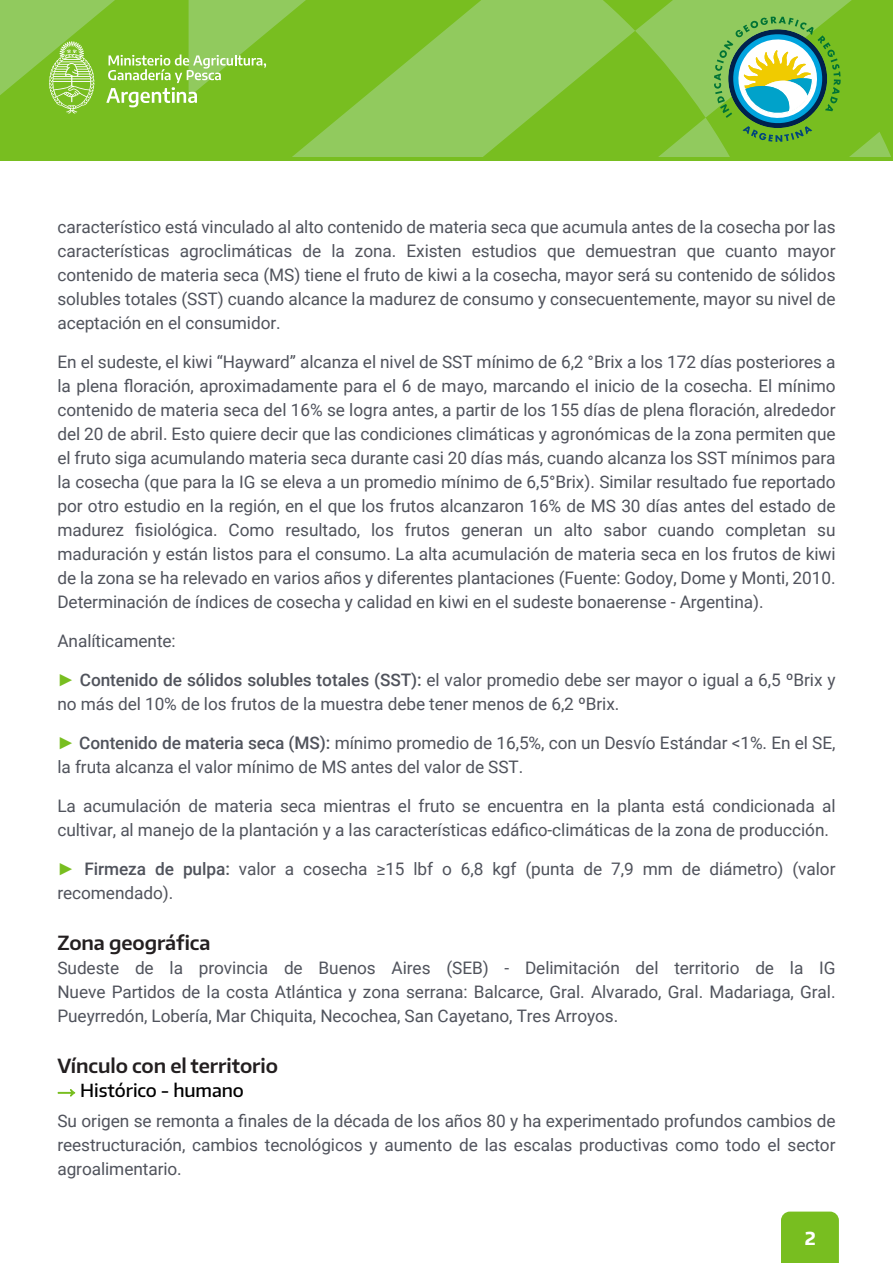
<style>
.page{position:relative;width:893px;height:1263px;background:#fff}
.page>*{position:absolute;margin:0;border:0;box-sizing:border-box;transform-origin:0 0}
.t1{font:600 19.5px "Encode Sans";letter-spacing:-.005em;color:#231f20}
.t2{font:500 18px "Encode Sans";letter-spacing:-.005em;color:#000}
.t3{font:700 18px "Encode Sans";color:#fff}
.t4{font:17.25px/24px "Roboto";letter-spacing:-.005em;color:#50535c;text-align:justify}
.s1{font-family:"Arial";color:#78be20}
.s2{font-weight:500}
.s3{font-family:"Arial";font-weight:400;color:#78be20}
</style>
<div class="page">
<div style="left:781px;top:1211px;width:58px;height:52px;background:#78be20"></div>
<div style="left:0;top:0;width:893px;height:160px;background:#78be20"></div>
<svg style="left:0;top:0;width:106px;height:114px;fill:#91ca5e"></svg>
<svg style="left:49px;top:41px;width:45px;height:72px"></svg>
<svg style="left:106px;top:0;width:785px;height:156px"></svg>
<p class="t4" style="left:57px;top:216px;width:780px">característico está vinculado al alto contenido de materia seca que acumula antes de la cosecha por las características agroclimáticas de la zona. Existen estudios que demuestran que cuanto mayor contenido de materia seca (MS) tiene el fruto de kiwi a la cosecha, mayor será su contenido de sólidos solubles totales (SST) cuando alcance la madurez de consumo y consecuentemente, mayor su nivel de aceptación en el consumidor.</p>
<p class="t4" style="left:57px;top:351px;width:780px">En el sudeste, el kiwi “Hayward” alcanza el nivel de SST mínimo de 6,2 °Brix a los 172 días posteriores a la plena floración, aproximadamente para el 6 de mayo, marcando el inicio de la cosecha. El mínimo contenido de materia seca del 16% se logra antes, a partir de los 155 días de plena floración, alrededor del 20 de abril. Esto quiere decir que las condiciones climáticas y agronómicas de la zona permiten que el fruto siga acumulando materia seca durante casi 20 días más, cuando alcanza los SST mínimos para la cosecha (que para la IG se eleva a un promedio mínimo de 6,5°Brix). Similar resultado fue reportado por otro estudio en la región, en el que los frutos alcanzaron 16% de MS 30 días antes del estado de madurez fisiológica. Como resultado, los frutos generan un alto sabor cuando completan su maduración y están listos para el consumo. La alta acumulación de materia seca en los frutos de kiwi de la zona se ha relevado en varios años y diferentes plantaciones (Fuente: Godoy, Dome y Monti, 2010.<br>Determinación de índices de cosecha y calidad en kiwi en el sudeste bonaerense - Argentina).</p>
<p class="t4" style="left:57px;top:630px;width:120px">Analíticamente:</p>
<p class="t4" style="left:57px;top:669px;width:780px"><span class="s1">►</span> <span class="s2">Contenido de sólidos solubles totales (SST):</span> el valor promedio debe ser mayor o igual a 6,5 ºBrix y no más del 10% de los frutos de la muestra debe tener menos de 6,2 ºBrix.</p>
<p class="t4" style="left:57px;top:732px;width:780px"><span class="s1">►</span> <span class="s2">Contenido de materia seca (MS):</span> mínimo promedio de 16,5%, con un Desvío Estándar &lt;1%. En el SE, la fruta alcanza el valor mínimo de MS antes del valor de SST.</p>
<p class="t4" style="left:57px;top:795px;width:780px">La acumulación de materia seca mientras el fruto se encuentra en la planta está condicionada al cultivar, al manejo de la plantación y a las características edáfico-climáticas de la zona de producción.</p>
<p class="t4" style="left:57px;top:858px;width:780px"><span class="s1">►</span> <span class="s2">Firmeza de pulpa:</span> valor a cosecha ≥15 lbf o 6,8 kgf (punta de 7,9 mm de diámetro) (valor recomendado).</p>
<p class="t1" style="left:57px;top:930px;width:155px">Zona geográfica</p>
<p class="t4" style="left:57px;top:957px;width:780px">Sudeste de la provincia de Buenos Aires (SEB) - Delimitación del territorio de la IG Nueve Partidos de la costa Atlántica y zona serrana: Balcarce, Gral. Alvarado, Gral. Madariaga, Gral.<br>Pueyrredón, Lobería, Mar Chiquita, Necochea, San Cayetano, Tres Arroyos.</p>
<p class="t1" style="left:57px;top:1053px;width:222px">Vínculo con el territorio</p>
<p class="t2" style="left:57px;top:1079px;width:188px"><span class="s3">→</span> Histórico - humano</p>
<p class="t4" style="left:57px;top:1111px;width:780px">Su origen se remonta a finales de la década de los años 80 y ha experimentado profundos cambios de reestructuración, cambios tecnológicos y aumento de las escalas productivas como todo el sector agroalimentario.</p>
<p class="t3" style="left:805px;top:1227px;width:13px">2</p>
</div>
